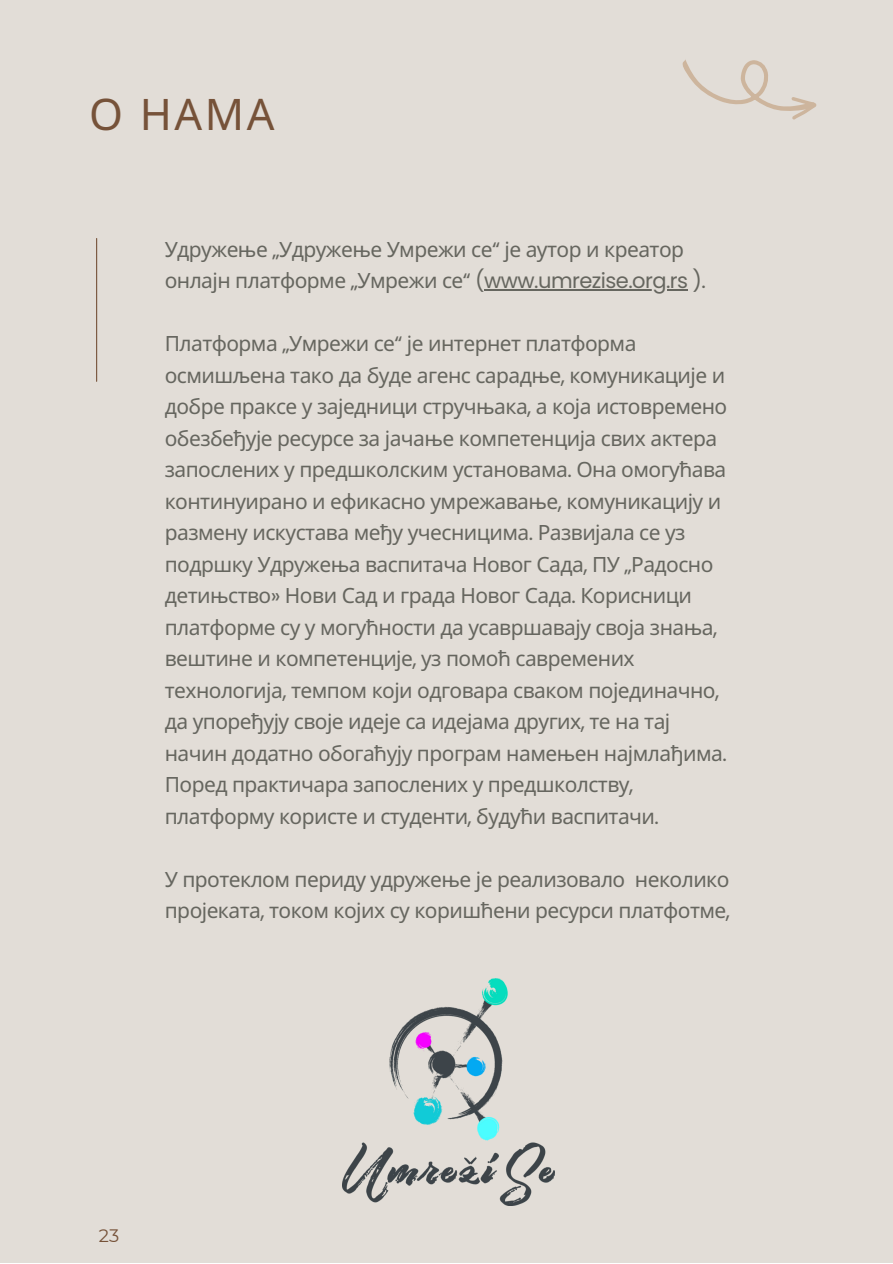
<style>
.page{position:relative;width:893px;height:1264px;background:#fff}
.page>*{position:absolute;margin:0;border:0;box-sizing:border-box;transform-origin:0 0}
.t1{font:43.5px "Noto Sans";color:#765239}
.t2{font:21px/31.5px "Noto Sans";letter-spacing:-.025em;color:#66665f}
.t3{font:18px "Montserrat";color:#765239}
.s1{font-family:"Poppins"}
</style>
<div class="page">
<div style="left:0;top:0;width:892px;height:1262px;background:#e2ddd7"></div>
<hr style="left:96px;top:238px;width:1px;height:143px;background:#765239">
<img style="left:343px;top:978px;width:211px;height:227px">
<hr style="left:484px;top:289px;width:203px;height:1px;background:#66665f">
<svg style="left:682px;top:59px;width:134px;height:60px"></svg>
<p class="t1" style="left:89px;top:83px;width:187px">О НАМА</p>
<p class="t2" style="left:165px;top:233px;width:542px">Удружење <span class="s1">„</span>Удружење Умрежи се<span class="s1">“</span> је аутор и креатор онлајн платформе <span class="s1">„</span>Умрежи се<span class="s1">“ (www.umrezise.org.rs ).</span></p>
<p class="t2" style="left:165px;top:327px;width:564px">Платформа <span class="s1">„</span>Умрежи се<span class="s1">“</span> је интернет платформа осмишљена тако да буде агенс сарадње<span class="s1">,</span> комуникације и добре праксе у заједници стручњака<span class="s1">,</span> а која истовремено обезбеђује ресурсе за јачање компетенција свих актера запослених у предшколским установама<span class="s1">.</span> Она омогућава континуирано и ефикасно умрежавање<span class="s1">,</span> комуникацију и размену искустава међу учесницима<span class="s1">.</span> Развијала се уз подршку Удружења васпитача Новог Сада<span class="s1">,</span> ПУ <span class="s1">„</span>Радосно детињство<span class="s1">»</span> Нови Сад и града Новог Сада<span class="s1">.</span> Корисници платформе су у могућности да усавршавају своја знања<span class="s1">, </span>вештине и компетенције<span class="s1">,</span> уз помоћ савремених технологија<span class="s1">,</span> темпом који одговара сваком појединачно<span class="s1">, </span>да упоређују своје идеје са идејама других<span class="s1">,</span> те на тај начин додатно обогаћују програм намењен најмлађима<span class="s1">.<br></span>Поред практичара запослених у предшколству<span class="s1">, </span>платформу користе и студенти<span class="s1">,</span> будући васпитачи<span class="s1">.</span></p>
<p class="t2" style="left:165px;top:862px;width:566px">У протеклом периду удружење је реализовало неколико пројеката<span class="s1">,</span> током којих су коришћени ресурси платфотме<span class="s1">,</span></p>
<p class="t3" style="left:99px;top:1224px;width:22px">23</p>
</div>
